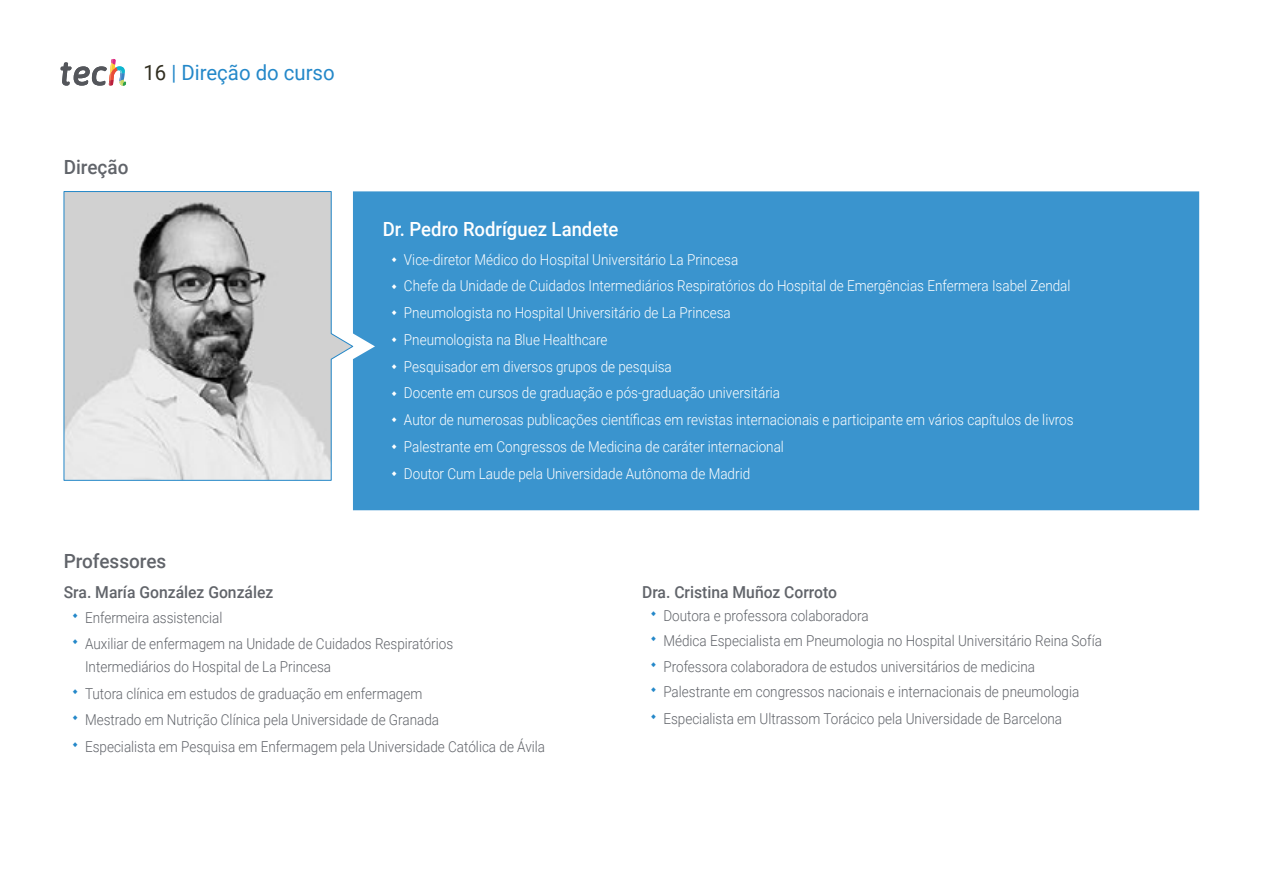
<style>
.page{position:relative;width:1263px;height:893px;background:#fff}
.page>*{position:absolute;margin:0;border:0;box-sizing:border-box;transform-origin:0 0}
.t1{font:21px "Roboto";color:#2488c9}
.t2{font:500 19.5px "Roboto";color:#fff;scale:.95 1}
.t3{font:500 19.5px "Roboto";color:#61646a}
.t4{font:500 16.5px "Roboto";color:#61646a;scale:.95 1}
.t5{font:300 15px/26.7px "Roboto";color:#61646a;scale:.9 1}
.t6{font:300 15px/26.7px "Roboto";color:#fff;scale:.9 1}
.s1{color:#312e20}
</style>
<div class="page">
<div style="left:353px;top:191px;width:846px;height:319px;background:#3a94ce"></div>
<svg style="left:64px;top:191px;width:289px;height:290px;background:#c6c7c8"></svg>
<svg style="left:61px;top:59px;width:65px;height:27px"></svg>
<svg style="left:392px;top:257px;width:5px;height:5px"></svg>
<svg style="left:392px;top:284px;width:5px;height:5px"></svg>
<svg style="left:392px;top:310px;width:5px;height:5px"></svg>
<svg style="left:392px;top:337px;width:5px;height:5px"></svg>
<svg style="left:392px;top:364px;width:5px;height:5px"></svg>
<svg style="left:392px;top:391px;width:5px;height:5px"></svg>
<svg style="left:392px;top:417px;width:5px;height:5px"></svg>
<svg style="left:392px;top:444px;width:5px;height:5px"></svg>
<svg style="left:392px;top:471px;width:5px;height:5px"></svg>
<h1 class="t1" style="left:144px;top:57px;width:193px"><span class="s1">16</span> | Direção do curso</h1>
<h2 class="t3" style="left:64px;top:154px;width:66px">Direção</h2>
<h2 class="t3" style="left:64px;top:548px;width:104px">Professores</h2>
<h2 class="t2" style="left:383px;top:215px;width:250px">Dr. Pedro Rodríguez Landete</h2>
<p class="t6" style="left:404px;top:245px;width:746px">Vice-diretor Médico do Hospital Universitário La Princesa<br>Chefe da Unidade de Cuidados Intermediários Respiratórios do Hospital de Emergências Enfermera Isabel Zendal Pneumologista no Hospital Universitário de La Princesa<br>Pneumologista na Blue Healthcare<br>Pesquisador em diversos grupos de pesquisa<br>Docente em cursos de graduação e pós-graduação universitária<br>Autor de numerosas publicações científicas em revistas internacionais e participante em vários capítulos de livros Palestrante em Congressos de Medicina de caráter internacional<br>Doutor Cum Laude pela Universidade Autônoma de Madrid</p>
<p class="t4" style="left:64px;top:580px;width:222px">Sra. María González González</p>
<p class="t5" style="left:85px;top:603px;width:410px">Enfermeira assistencial<br>Auxiliar de enfermagem na Unidade de Cuidados Respiratórios</p>
<p class="t5" style="left:85px;top:652px;width:513px">Intermediários do Hospital de La Princesa<br>Tutora clínica em estudos de graduação em enfermagem<br>Mestrado em Nutrição Clínica pela Universidade de Granada<br>Especialista em Pesquisa em Enfermagem pela Universidade Católica de Ávila</p>
<p class="t4" style="left:642px;top:580px;width:207px">Dra. Cristina Muñoz Corroto</p>
<p class="t5" style="left:663px;top:602px;width:489px;line-height:25.2px">Doutora e professora colaboradora<br>Médica Especialista em Pneumologia no Hospital Universitário Reina Sofía Professora colaboradora de estudos universitários de medicina Palestrante em congressos nacionais e internacionais de pneumologia</p>
<p class="t5" style="left:663px;top:704px;width:445px">Especialista em Ultrassom Torácico pela Universidade de Barcelona</p>
</div>
